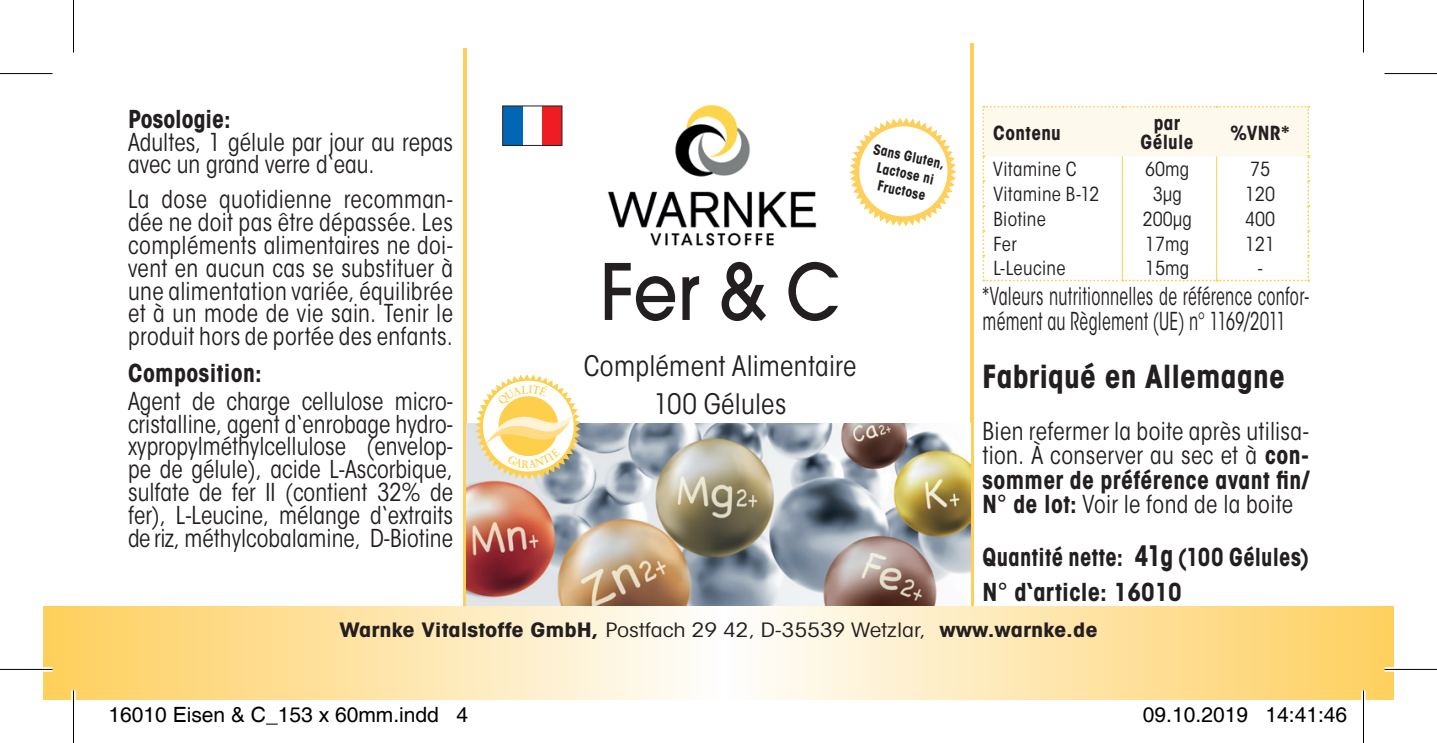
<style>
.page{position:relative;width:1437px;height:743px;background:#fff}
.page>*{position:absolute;margin:0;border:0;box-sizing:border-box;transform-origin:0 0}
.t1{font:500 77px "Avant Garde";color:#231f20;scale:.9 1}
.t2{font:700 31.5px "ITC Avant Garde Got Cd";letter-spacing:.005em;color:#231f20}
.t3{font:28px/37.4px "ITC Avant Garde Got Cd Boo";letter-spacing:.01em;color:#231f20;text-align:center}
.t4{font:24.5px/22.8px "ITC Avant Garde Got Cd Boo";letter-spacing:.01em;color:#231f20}
.t5{font:24.5px/24.5px "ITC Avant Garde Got Cd Boo";letter-spacing:.01em;color:#231f20;scale:.75 1}
.t6{font:700 24.5px "ITC Avant Garde Got Cd";letter-spacing:.015em;color:#231f20}
.t7{font:700 24.5px "ITC Avant Garde Got Cd";letter-spacing:.015em;color:#231f20;scale:.92 1}
.t8{font:21px "Helvetica";color:#000}
.t9{font:700 19.6px "ITC Avant Garde Got Cd";color:#231f20;scale:1.25 1}
.t10{font:19.25px "ITC Avant Garde Got Cd Boo";letter-spacing:.01em;color:#231f20}
.t11{font:700 19.25px/19.2px "ITC Avant Garde Got Cd";letter-spacing:.02em;color:#231f20;text-align:center}
.t12{font:700 14px/17.5px "ITC Avant Garde Got Cd";color:#231f20;text-align:center;scale:.96 1}
.s1{font-family:"ITC Avant Garde Got Cd";font-weight:700}
.s2{font-size:28px}
.s3{font-family:"ITC Avant Garde Got Cd Boo";font-weight:400}
</style>
<div class="page">
<hr style="left:970px;top:44px;width:4px;height:632px;background:#fed05b">
<hr style="left:463px;top:48px;width:4px;height:624px;background:#fed05b">
<img style="left:467px;top:423px;width:503px;height:183px">
<svg style="left:44px;top:606px;width:1349px;height:93px;background:#fee6ac"></svg>
<img style="left:607px;top:104px;width:210px;height:142px">
<div style="left:503px;top:106px;width:19px;height:39px;background:#0166b3"></div>
<div style="left:542px;top:106px;width:20px;height:39px;background:#ee1d23"></div>
<svg style="left:849px;top:117px;width:107px;height:109px"></svg>
<div style="left:859px;top:126px;width:89px;height:90px;background:#fff;border-radius:50%"></div>
<svg style="left:982px;top:106px;width:327px;height:175px"></svg>
<div style="left:0;top:71px;width:52px;height:5px;background:#f6f6f6"></div>
<div style="left:1384px;top:71px;width:53px;height:5px;background:#f6f6f6"></div>
<svg style="left:0;top:667px;width:52px;height:4px"></svg>
<svg style="left:1384px;top:667px;width:53px;height:4px"></svg>
<div style="left:71px;top:690px;width:5px;height:52px;background:#fff"></div>
<hr style="left:1361px;top:690px;width:4px;height:52px;background:#fff">
<hr style="left:0;top:73px;width:52px;height:1px;background:#000">
<hr style="left:1384px;top:73px;width:53px;height:1px;background:#000">
<hr style="left:0;top:668px;width:52px;height:1px;background:#000">
<hr style="left:1384px;top:668px;width:53px;height:1px;background:#000">
<hr style="left:73px;top:0;width:1px;height:53px;background:#000">
<hr style="left:73px;top:690px;width:1px;height:52px;background:#000">
<hr style="left:1363px;top:0;width:1px;height:53px;background:#000">
<hr style="left:1363px;top:690px;width:1px;height:52px;background:#000">
<svg style="left:475px;top:374px;width:106px;height:105px"></svg>
<p class="t6" style="left:128px;top:103px;width:104px">Posologie:</p>
<p class="t4" style="left:128px;top:130px;width:326px">Adultes, 1 gélule par jour au repas avec un grand verre d‘eau.</p>
<p class="t4" style="left:128px;top:188px;width:326px;text-align:justify">La dose quotidienne recomman&shy;dée ne doit pas être dépassée. Les compléments alimentaires ne doi&shy;vent en aucun cas se substituer à une alimentation variée, équilibrée et à un mode de vie sain. Tenir le produit hors de portée des enfants.</p>
<p class="t6" style="left:128px;top:357px;width:135px">Composition:</p>
<p class="t4" style="left:128px;top:389px;width:326px;text-align:justify">Agent de charge cellulose micro&shy;cristalline, agent d‘enrobage hydro&shy;xypropylméthylcellulose (envelop&shy;pe de gélule), acide L-Ascorbique, sulfate de fer II (contient 32% de fer), L-Leucine, mélange d‘extraits de riz, méthylcobalamine, D-Biotine</p>
<p class="t12" style="left:875px;top:140px;width:77px;rotate:12deg">Sans Gluten,<br>Lactose ni<br>Fructose</p>
<h1 class="t1" style="left:600px;top:244px;width:268px">Fer &amp; C</h1>
<p class="t3" style="left:584px;top:347px;width:274px">Complément Alimentaire<br>100 Gélules</p>
<p class="t11" style="left:993px;top:123px;width:69px">Contenu</p>
<p class="t11" style="left:1140px;top:113px;width:54px">par<br>Gélule</p>
<p class="t11" style="left:1230px;top:123px;width:61px">%VNR*</p>
<p class="t10" style="left:993px;top:158px;width:85px">Vitamine C</p>
<p class="t10" style="left:1145px;top:158px;width:46px">60mg</p>
<p class="t10" style="left:1250px;top:158px;width:22px">75</p>
<p class="t10" style="left:993px;top:182px;width:108px">Vitamine B-12</p>
<p class="t10" style="left:1153px;top:182px;width:31px">3μg</p>
<p class="t10" style="left:1245px;top:182px;width:32px">120</p>
<p class="t10" style="left:993px;top:207px;width:54px">Biotine</p>
<p class="t10" style="left:1142px;top:207px;width:51px">200μg</p>
<p class="t10" style="left:1245px;top:207px;width:32px">400</p>
<p class="t10" style="left:993px;top:232px;width:25px">Fer</p>
<p class="t10" style="left:1145px;top:232px;width:46px">17mg</p>
<p class="t10" style="left:1245px;top:232px;width:32px">121</p>
<p class="t10" style="left:993px;top:256px;width:74px">L-Leucine</p>
<p class="t10" style="left:1145px;top:256px;width:46px">15mg</p>
<p class="t10" style="left:1257px;top:256px;width:7px">-</p>
<p class="t5" style="left:982px;top:284px;width:437px">*Valeurs nutritionnelles de référence confor&shy;mément au Règlement (UE) n° 1169/2011</p>
<p class="t2" style="left:982px;top:356px;width:304px">Fabriqué en Allemagne</p>
<p class="t4" style="left:982px;top:418px;width:328px;line-height:24.5px">Bien refermer la boite après utilisa&shy;tion. À conserver au sec et à <span class="s1">con-</span></p>
<p class="t6" style="left:982px;top:464px;width:328px">sommer de préférence avant fin/</p>
<p class="t4" style="left:982px;top:492px;width:312px"><span class="s1">N° de lot:</span> Voir le fond de la boite</p>
<p class="t7" style="left:982px;top:541px;width:356px">Quantité nette: <span class="s2">41g</span> (100 Gélules)</p>
<p class="t6" style="left:982px;top:576px;width:201px">N° d‘article: 16010</p>
<p class="t9" style="left:339px;top:617px;width:608px">Warnke Vitalstoffe GmbH, <span class="s3">Postfach 29 42, D-35539 Wetzlar,</span> www.warnke.de</p>
<p class="t8" style="left:108px;top:702px;width:361px">16010 Eisen &amp; C_153 x 60mm.indd 4</p>
<p class="t8" style="left:1143px;top:702px;width:206px">09.10.2019 14:41:46</p>
</div>
